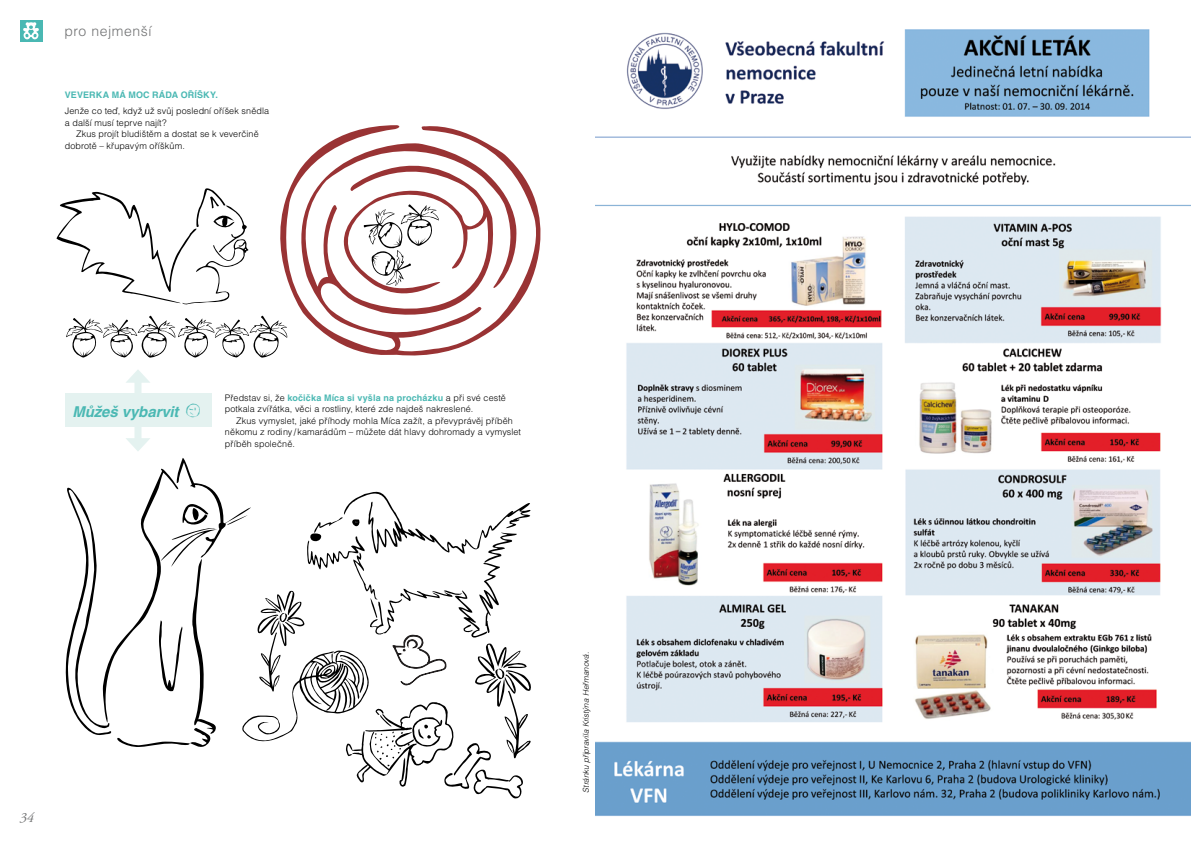
<style>
.page{position:relative;width:1191px;height:842px;background:#fff}
.page>*{position:absolute;margin:0;border:0;box-sizing:border-box;transform-origin:0 0}
.t1{font:italic 700 15px "Helvetica CE";letter-spacing:-.005em;color:#4ab8b3}
.t2{font:300 14px "Helvetica CE";letter-spacing:.04em;color:#707172}
.t3{font:italic 14px "Adobe Garamond Pro";color:#707172}
.t4{font:300 9px/11.5px "Helvetica CE";letter-spacing:.01em;color:#000}
.t5{font:700 9px "Helvetica CE";letter-spacing:.015em;color:#4ab8b3}
.t6{font:italic 300 8px "Helvetica CE";color:#000}
.s1{font-family:"Sketchy Smiley";font-weight:400;font-style:normal;font-size:16px}
.s2{font-weight:700;color:#4ab8b3}
</style>
<div class="page">
<div style="left:20px;top:20px;width:22px;height:22px;background:#4ab8b3"></div>
<svg style="left:23px;top:22px;width:16px;height:18px"></svg>
<svg style="left:280px;top:125px;width:261px;height:231px"></svg>
<svg style="left:363px;top:204px;width:76px;height:82px"></svg>
<svg style="left:56px;top:188px;width:192px;height:117px"></svg>
<svg style="left:66px;top:315px;width:221px;height:43px"></svg>
<div style="left:65px;top:393px;width:146px;height:34px;background:#e4f2f0"></div>
<svg style="left:65px;top:458px;width:466px;height:341px"></svg>
<div style="left:134px;top:377px;width:7px;height:19px;background:#e4f2f0"></div>
<svg style="left:126px;top:370px;width:24px;height:13px"></svg>
<div style="left:134px;top:425px;width:7px;height:18px;background:#e4f2f0"></div>
<svg style="left:126px;top:438px;width:24px;height:13px"></svg>
<img style="left:595px;top:29px;width:596px;height:787px">
<h2 class="t2" style="left:64px;top:23px;width:89px">pro nejmenší</h2>
<p class="t5" style="left:65px;top:89px;width:155px">VEVERKA MÁ MOC RÁDA OŘÍŠKY.</p>
<p class="t4" style="left:65px;top:105px;width:206px">Jenže co teď, když už svůj poslední oříšek snědla a další musí teprve najít?</p>
<p class="t4" style="left:65px;top:128px;width:195px;text-indent:11px">Zkus projít bludištěm a dostat se k veverčině dobrotě – křupavým oříškům.</p>
<h1 class="t1" style="left:72px;top:403px;width:130px">Můžeš vybarvit <span class="s1">O</span></h1>
<p class="t4" style="left:225px;top:392px;width:282px">Představ si, že <span class="s2">kočička Míca si vyšla na procházku</span> a při své cestě potkala zvířátka, věci a rostliny, které zde najdeš nakreslené.</p>
<p class="t4" style="left:225px;top:415px;width:298px;text-indent:11px">Zkus vymyslet, jaké příhody mohla Míca zažít, a převyprávěj příběh někomu z rodiny / kamarádům – můžete dát hlavy dohromady a vymyslet příběh společně.</p>
<h2 class="t3" style="left:20px;top:809px;width:16px">34</h2>
<p class="t6" style="left:581px;top:792px;width:142px;rotate:-90deg">Stránku připravila Kristýna Heřmanová.</p>
</div>
